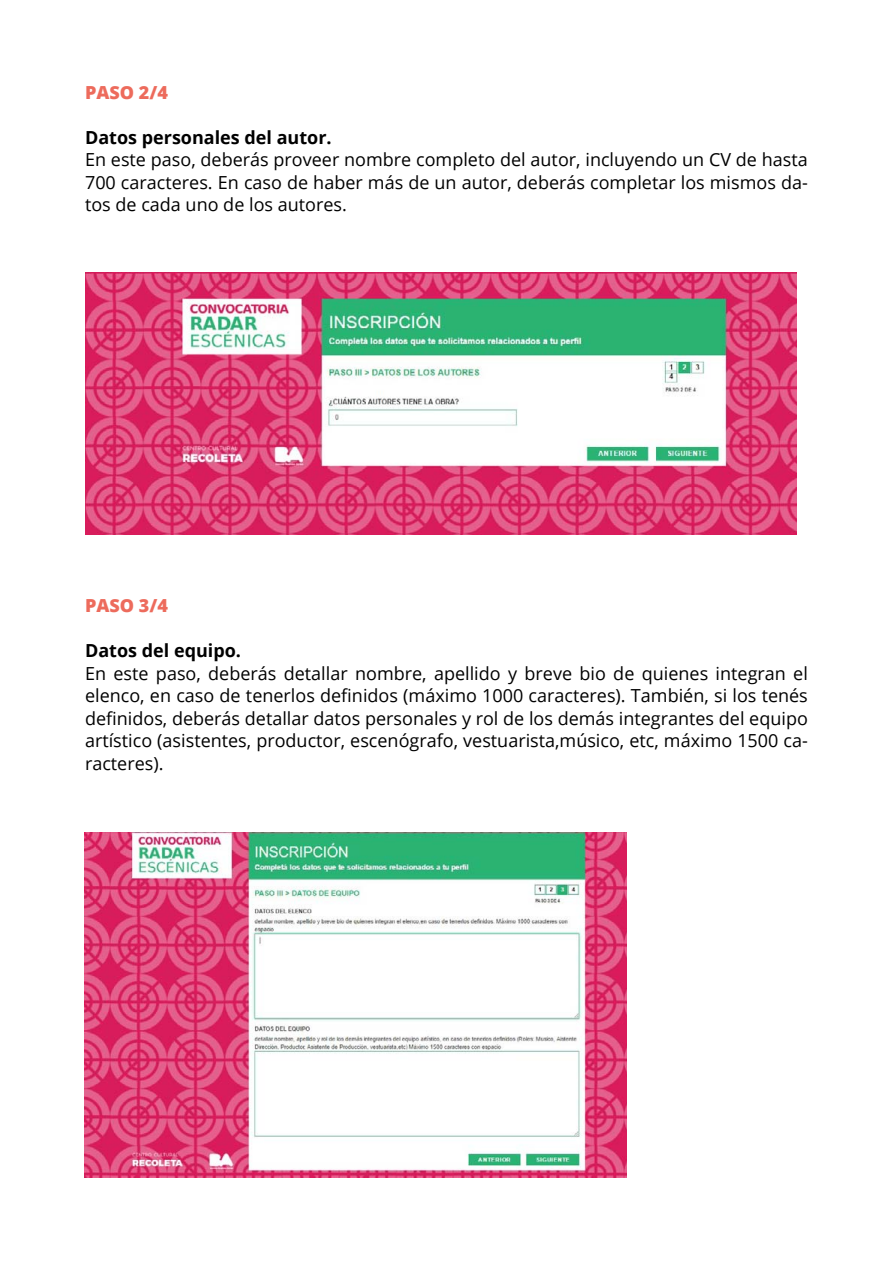
<style>
.page{position:relative;width:893px;height:1263px;background:#fff}
.page>*{position:absolute;margin:0;border:0;box-sizing:border-box;transform-origin:0 0}
.t1{font:18px/22.5px "Open Sans";color:#000;text-align:justify}
.t2{font:700 18px "Open Sans";color:#000}
.t3{font:800 18px "Open Sans";color:#ed6b5c}
</style>
<div class="page">
<img style="left:86px;top:273px;width:710px;height:261px">
<img style="left:85px;top:833px;width:541px;height:345px">
<p class="t3" style="left:85px;top:79px;width:84px">PASO 2/4</p>
<p class="t2" style="left:85px;top:125px;width:248px">Datos personales del autor.</p>
<p class="t1" style="left:85px;top:148px;width:724px">En este paso, deberás proveer nombre completo del autor, incluyendo un CV de hasta 700 caracteres. En caso de haber más de un autor, deberás completar los mismos da&shy;tos de cada uno de los autores.</p>
<p class="t3" style="left:85px;top:592px;width:84px">PASO 3/4</p>
<p class="t2" style="left:85px;top:638px;width:157px">Datos del equipo.</p>
<p class="t1" style="left:85px;top:661px;width:724px">En este paso, deberás detallar nombre, apellido y breve bio de quienes integran el elenco, en caso de tenerlos definidos (máximo 1000 caracteres). También, si los tenés definidos, deberás detallar datos personales y rol de los demás integrantes del equipo artístico (asistentes, productor, escenógrafo, vestuarista,músico, etc, máximo 1500 ca&shy;racteres).</p>
</div>
